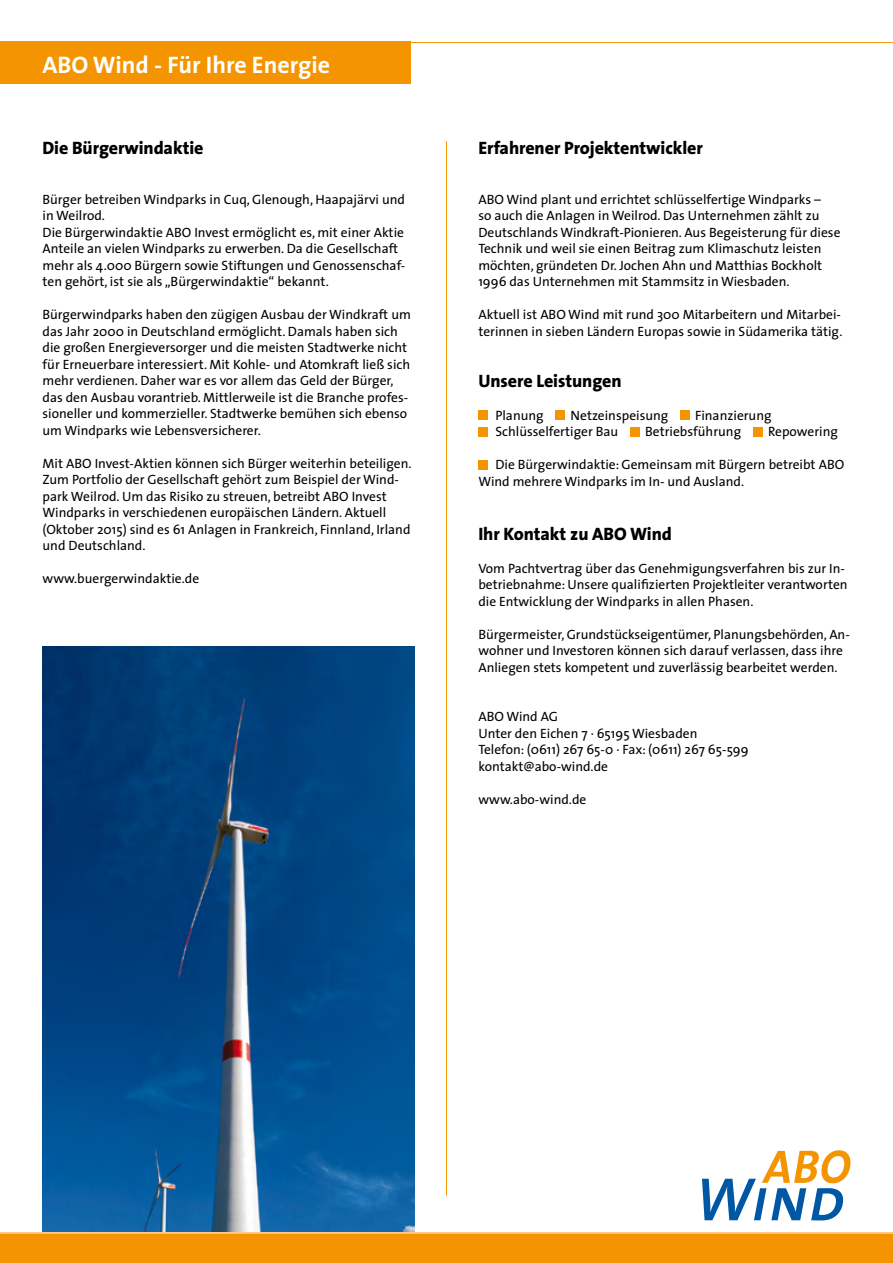
<style>
.page{position:relative;width:893px;height:1263px;background:#fff}
.page>*{position:absolute;margin:0;border:0;box-sizing:border-box;transform-origin:0 0}
.t1{font:700 24px "The Sans";color:#fff}
.t2{font:800 18px "The Sans";letter-spacing:-.005em;color:#000}
.t3{font:13.5px/16.5px "The Sans";color:#000}
</style>
<div class="page">
<img style="left:43px;top:646px;width:372px;height:587px">
<div style="left:0;top:41px;width:411px;height:43px;background:#f39400"></div>
<hr style="left:0;top:42px;width:893px;height:1px;background:#f39400">
<div style="left:0;top:1233px;width:893px;height:30px;background:#f39400"></div>
<div style="left:478px;top:411px;width:9px;height:9px;background:#f39400"></div>
<div style="left:556px;top:411px;width:9px;height:9px;background:#f39400"></div>
<div style="left:680px;top:411px;width:9px;height:9px;background:#f39400"></div>
<div style="left:478px;top:427px;width:9px;height:9px;background:#f39400"></div>
<div style="left:630px;top:427px;width:9px;height:9px;background:#f39400"></div>
<div style="left:753px;top:427px;width:9px;height:9px;background:#f39400"></div>
<div style="left:478px;top:460px;width:9px;height:9px;background:#f39400"></div>
<svg style="left:702px;top:1150px;width:148px;height:70px"></svg>
<hr style="left:446px;top:141px;width:1px;height:1055px;background:#f39400">
<h1 class="t1" style="left:43px;top:45px;width:289px">ABO Wind - Für Ihre Energie</h1>
<h2 class="t2" style="left:43px;top:133px;width:163px">Die Bürgerwindaktie</h2>
<p class="t3" style="left:43px;top:191px;width:364px">Bürger betreiben Windparks in Cuq, Glenough, Haapajärvi und in Weilrod.<br>Die Bürgerwindaktie ABO Invest ermöglicht es, mit einer Aktie Anteile an vielen Windparks zu erwerben. Da die Gesellschaft mehr als 4.000 Bürgern sowie Stiftungen und Genossenschaf&shy;ten gehört, ist sie als „Bürgerwindaktie“ bekannt.</p>
<p class="t3" style="left:43px;top:306px;width:370px">Bürgerwindparks haben den zügigen Ausbau der Windkraft um das Jahr 2000 in Deutschland ermöglicht. Damals haben sich die großen Energieversorger und die meisten Stadtwerke nicht für Erneuerbare interessiert. Mit Kohle- und Atomkraft ließ sich mehr verdienen. Daher war es vor allem das Geld der Bürger, das den Ausbau vorantrieb. Mittlerweile ist die Branche profes&shy;sioneller und kommerzieller. Stadtwerke bemühen sich ebenso um Windparks wie Lebensversicherer.</p>
<p class="t3" style="left:43px;top:455px;width:371px">Mit ABO Invest-Aktien können sich Bürger weiterhin beteiligen.<br>Zum Portfolio der Gesellschaft gehört zum Beispiel der Wind&shy;park Weilrod. Um das Risiko zu streuen, betreibt ABO Invest Windparks in verschiedenen europäischen Ländern. Aktuell (Oktober 2015) sind es 61 Anlagen in Frankreich, Finnland, Irland und Deutschland.</p>
<p class="t3" style="left:43px;top:570px;width:158px">www.buergerwindaktie.de</p>
<h2 class="t2" style="left:478px;top:133px;width:226px">Erfahrener Projektentwickler</h2>
<p class="t3" style="left:478px;top:191px;width:364px">ABO Wind plant und errichtet schlüsselfertige Windparks –<br>so auch die Anlagen in Weilrod. Das Unternehmen zählt zu Deutschlands Windkraft-Pionieren. Aus Begeisterung für diese Technik und weil sie einen Beitrag zum Klimaschutz leisten möchten, gründeten Dr. Jochen Ahn und Matthias Bockholt 1996 das Unternehmen mit Stammsitz in Wiesbaden.</p>
<p class="t3" style="left:478px;top:306px;width:366px">Aktuell ist ABO Wind mit rund 300 Mitarbeitern und Mitarbei&shy;terinnen in sieben Ländern Europas sowie in Südamerika tätig.</p>
<h2 class="t2" style="left:478px;top:366px;width:145px">Unsere Leistungen</h2>
<p class="t3" style="left:495px;top:407px;width:50px">Planung</p>
<p class="t3" style="left:571px;top:407px;width:99px">Netzeinspeisung</p>
<p class="t3" style="left:695px;top:407px;width:78px">Finanzierung</p>
<p class="t3" style="left:495px;top:423px;width:124px">Schlüsselfertiger Bau</p>
<p class="t3" style="left:645px;top:423px;width:98px">Betriebsführung</p>
<p class="t3" style="left:768px;top:423px;width:71px">Repowering</p>
<p class="t3" style="left:478px;top:456px;width:367px;text-indent:17px">Die Bürgerwindaktie: Gemeinsam mit Bürgern betreibt ABO<br>Wind mehrere Windparks im In- und Ausland.</p>
<h2 class="t2" style="left:478px;top:519px;width:195px">Ihr Kontakt zu ABO Wind</h2>
<p class="t3" style="left:478px;top:560px;width:371px">Vom Pachtvertrag über das Genehmigungsverfahren bis zur In&shy;betriebnahme: Unsere qualifizierten Projektleiter verantworten die Entwicklung der Windparks in allen Phasen.</p>
<p class="t3" style="left:478px;top:626px;width:373px">Bürgermeister, Grundstückseigentümer, Planungsbehörden, An&shy;wohner und Investoren können sich darauf verlassen, dass ihre<br>Anliegen stets kompetent und zuverlässig bearbeitet werden.</p>
<p class="t3" style="left:478px;top:708px;width:272px">ABO Wind AG<br>Unter den Eichen 7 · 65195 Wiesbaden<br>Telefon: (0611) 267 65-0 · Fax: (0611) 267 65-599 kontakt@abo-wind.de</p>
<p class="t3" style="left:478px;top:791px;width:110px">www.abo-wind.de</p>
</div>
